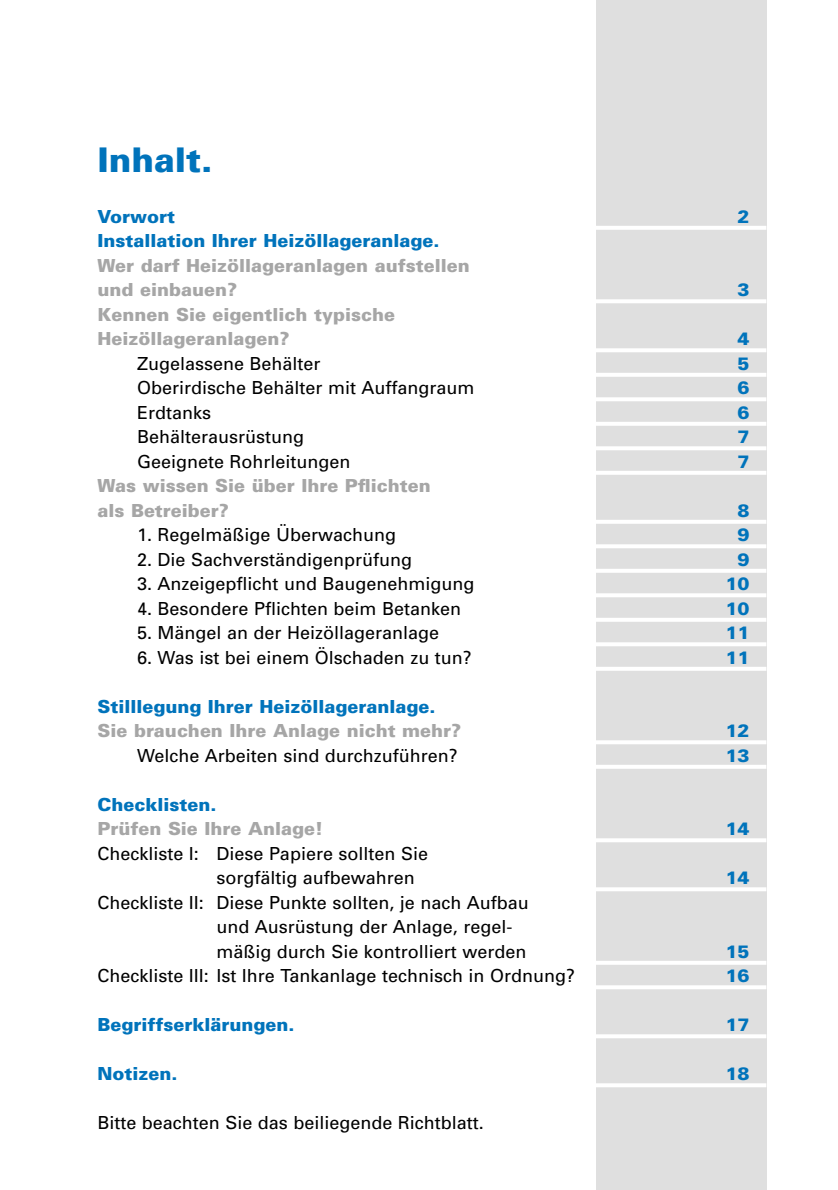
<style>
.page{position:relative;width:838px;height:1190px;background:#fff}
.page>*{position:absolute;margin:0;border:0;box-sizing:border-box;transform-origin:0 0}
.t1{font:900 34px "Univers";color:#0073bb}
.t2{font:18px/24.6px "Univers";color:#000}
.t3{font:900 18px/24.6px "Univers";color:#a6a6a6}
.t4{font:900 18px "Univers";color:#0073bb}
</style>
<div class="page">
<div style="left:596px;top:0;width:170px;height:1190px;background:#dfdfdf"></div>
<hr style="left:97px;top:226px;width:669px;height:4px;background:#fff">
<hr style="left:97px;top:299px;width:669px;height:4px;background:#fff">
<hr style="left:97px;top:348px;width:669px;height:4px;background:#fff">
<hr style="left:97px;top:373px;width:669px;height:4px;background:#fff">
<hr style="left:97px;top:397px;width:669px;height:4px;background:#fff">
<hr style="left:97px;top:422px;width:669px;height:4px;background:#fff">
<hr style="left:97px;top:446px;width:669px;height:4px;background:#fff">
<hr style="left:97px;top:471px;width:669px;height:4px;background:#fff">
<hr style="left:97px;top:520px;width:669px;height:4px;background:#fff">
<hr style="left:97px;top:544px;width:669px;height:4px;background:#fff">
<hr style="left:97px;top:569px;width:669px;height:4px;background:#fff">
<hr style="left:97px;top:593px;width:669px;height:4px;background:#fff">
<hr style="left:97px;top:618px;width:669px;height:4px;background:#fff">
<hr style="left:97px;top:642px;width:669px;height:4px;background:#fff">
<hr style="left:97px;top:667px;width:669px;height:4px;background:#fff">
<hr style="left:97px;top:740px;width:669px;height:4px;background:#fff">
<hr style="left:97px;top:765px;width:669px;height:4px;background:#fff">
<hr style="left:97px;top:838px;width:669px;height:4px;background:#fff">
<hr style="left:97px;top:887px;width:669px;height:4px;background:#fff">
<hr style="left:97px;top:961px;width:669px;height:4px;background:#fff">
<hr style="left:97px;top:985px;width:669px;height:4px;background:#fff">
<hr style="left:97px;top:1034px;width:669px;height:4px;background:#fff">
<hr style="left:97px;top:1083px;width:669px;height:4px;background:#fff">
<h1 class="t1" style="left:97px;top:147px;width:117px">Inhalt.</h1>
<p class="t4" style="left:97px;top:210px;width:79px">Vorwort</p>
<p class="t4" style="left:737px;top:210px;width:14px">2</p>
<p class="t4" style="left:97px;top:234px;width:344px">Installation Ihrer Heizöllageranlage.</p>
<p class="t3" style="left:97px;top:255px;width:374px">Wer darf Heizöllageranlagen aufstellen und einbauen?</p>
<p class="t4" style="left:737px;top:283px;width:14px">3</p>
<p class="t3" style="left:97px;top:304px;width:299px">Kennen Sie eigentlich typische<br>Heizöllageranlagen?</p>
<p class="t4" style="left:737px;top:332px;width:14px">4</p>
<p class="t2" style="left:137px;top:353px;width:185px">Zugelassene Behälter</p>
<p class="t4" style="left:737px;top:357px;width:14px">5</p>
<p class="t2" style="left:137px;top:377px;width:339px">Oberirdische Behälter mit Auffangraum</p>
<p class="t4" style="left:737px;top:381px;width:14px">6</p>
<p class="t2" style="left:137px;top:402px;width:75px">Erdtanks</p>
<p class="t4" style="left:737px;top:406px;width:14px">6</p>
<p class="t2" style="left:137px;top:426px;width:168px">Behälterausrüstung</p>
<p class="t4" style="left:737px;top:430px;width:14px">7</p>
<p class="t2" style="left:137px;top:451px;width:215px">Geeignete Rohrleitungen</p>
<p class="t4" style="left:737px;top:455px;width:14px">7</p>
<p class="t3" style="left:97px;top:475px;width:335px">Was wissen Sie über Ihre Pflichten als Betreiber?</p>
<p class="t4" style="left:737px;top:504px;width:14px">8</p>
<p class="t2" style="left:137px;top:524px;width:261px">1. Regelmäßige Überwachung</p>
<p class="t4" style="left:737px;top:528px;width:14px">9</p>
<p class="t2" style="left:137px;top:549px;width:276px">2. Die Sachverständigenprüfung</p>
<p class="t4" style="left:737px;top:553px;width:14px">9</p>
<p class="t2" style="left:137px;top:573px;width:339px">3. Anzeigepflicht und Baugenehmigung</p>
<p class="t4" style="left:725px;top:577px;width:26px">10</p>
<p class="t2" style="left:137px;top:598px;width:326px">4. Besondere Pflichten beim Betanken</p>
<p class="t4" style="left:725px;top:602px;width:26px">10</p>
<p class="t2" style="left:137px;top:622px;width:304px">5. Mängel an der Heizöllageranlage</p>
<p class="t4" style="left:725px;top:626px;width:26px">11</p>
<p class="t2" style="left:137px;top:647px;width:336px">6. Was ist bei einem Ölschaden zu tun?</p>
<p class="t4" style="left:725px;top:651px;width:26px">11</p>
<p class="t4" style="left:97px;top:700px;width:340px">Stilllegung Ihrer Heizöllageranlage.</p>
<p class="t3" style="left:97px;top:720px;width:365px">Sie brauchen Ihre Anlage nicht mehr?</p>
<p class="t4" style="left:725px;top:724px;width:26px">12</p>
<p class="t2" style="left:137px;top:745px;width:322px">Welche Arbeiten sind durchzuführen?</p>
<p class="t4" style="left:725px;top:749px;width:26px">13</p>
<p class="t4" style="left:97px;top:798px;width:120px">Checklisten.</p>
<p class="t3" style="left:97px;top:818px;width:227px">Prüfen Sie Ihre Anlage!</p>
<p class="t4" style="left:725px;top:822px;width:26px">14</p>
<p class="t2" style="left:216px;top:843px;width:213px;text-indent:-119px">Checkliste I: Diese Papiere sollten Sie sorgfältig aufbewahren</p>
<p class="t4" style="left:725px;top:871px;width:26px">14</p>
<p class="t2" style="left:216px;top:892px;width:314px;text-indent:-119px">Checkliste II: Diese Punkte sollten, je nach Aufbau und Ausrüstung der Anlage, regel&shy;mäßig durch Sie kontrolliert werden</p>
<p class="t4" style="left:725px;top:945px;width:26px">15</p>
<p class="t2" style="left:97px;top:965px;width:479px">Checkliste III: Ist Ihre Tankanlage technisch in Ordnung?</p>
<p class="t4" style="left:725px;top:969px;width:26px">16</p>
<p class="t4" style="left:97px;top:1018px;width:198px">Begriffserklärungen.</p>
<p class="t4" style="left:725px;top:1018px;width:26px">17</p>
<p class="t4" style="left:97px;top:1067px;width:81px">Notizen.</p>
<p class="t4" style="left:725px;top:1067px;width:26px">18</p>
<p class="t2" style="left:97px;top:1112px;width:388px">Bitte beachten Sie das beiliegende Richtblatt.</p>
</div>
